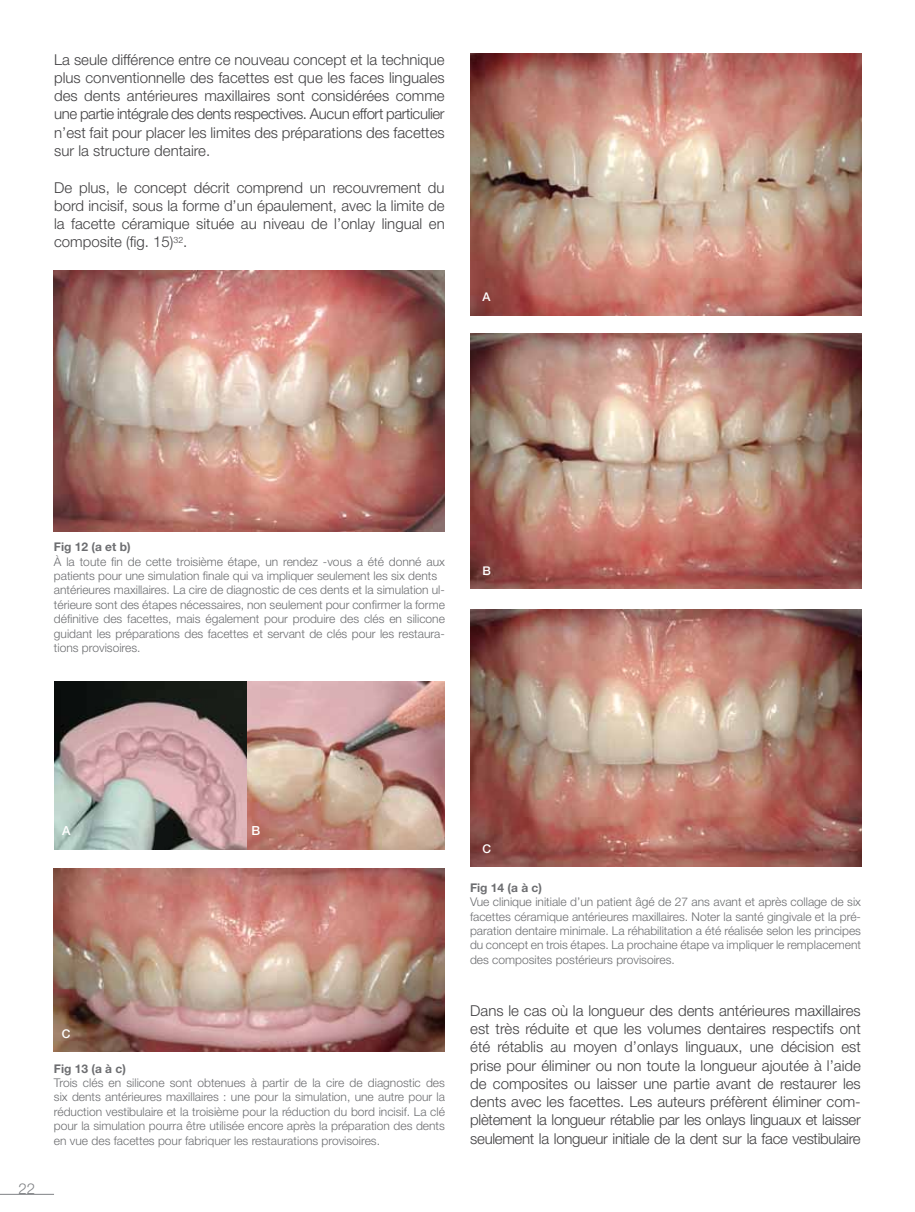
<style>
.page{position:relative;width:915px;height:1212px;background:#fff}
.page>*{position:absolute;margin:0;border:0;box-sizing:border-box;transform-origin:0 0}
.t1{font:300 15px/18.3px "Helvetica Neue LT Std";color:#414042;text-align:justify}
.t2{font:300 15px "Helvetica Neue LT Std";color:#808285}
.t3{font:500 12.45px "Helvetica Neue LT Std";color:#fff}
.t4{font:300 12px/14.4px "Helvetica Neue LT Std";color:#6d6e71;text-align:justify}
.t5{font:700 12px "Helvetica Neue LT Std";color:#6d6e71}
.t6{font:500 12px "Helvetica Neue LT Std";color:#fff}
</style>
<div class="page">
<hr style="left:0;top:1194px;width:54px;height:1px;background:#808285">
<img style="left:54px;top:270px;width:391px;height:261px">
<img style="left:54px;top:682px;width:390px;height:167px">
<img style="left:54px;top:869px;width:391px;height:183px">
<img style="left:470px;top:54px;width:390px;height:261px">
<img style="left:470px;top:334px;width:390px;height:255px">
<img style="left:470px;top:610px;width:390px;height:256px">
<p class="t1" style="left:54px;top:50px;width:392px">La seule différence entre ce nouveau concept et la technique plus conventionnelle des facettes est que les faces linguales des dents antérieures maxillaires sont considérées comme une partie intégrale des dents respectives. Aucun effort particulier n’est fait pour placer les limites des préparations des facettes sur la structure dentaire.</p>
<p class="t1" style="left:54px;top:178px;width:392px">De plus, le concept décrit comprend un recouvrement du bord incisif, sous la forme d’un épaulement, avec la limite de la facette céramique située au niveau de l’onlay lingual en composite (fig. 15)<sup>32</sup>.</p>
<p class="t6" style="left:482px;top:290px;width:10px">A</p>
<p class="t5" style="left:54px;top:539px;width:78px">Fig 12 (a et b)</p>
<p class="t4" style="left:54px;top:554px;width:392px;text-align:left">À la toute fin de cette troisième étape, un rendez -vous a été donné aux patients pour une simulation finale qui va impliquer seulement les six dents antérieures maxillaires. La cire de diagnostic de ces dents et la simulation ul&shy;térieure sont des étapes nécessaires, non seulement pour confirmer la forme définitive des facettes, mais également pour produire des clés en silicone guidant les préparations des facettes et servant de clés pour les restaura&shy;tions provisoires.</p>
<p class="t6" style="left:482px;top:563px;width:10px">B</p>
<p class="t3" style="left:62px;top:823px;width:10px">A</p>
<p class="t3" style="left:251px;top:823px;width:10px">B</p>
<p class="t2" style="left:19px;top:1179px;width:18px">22</p>
<p class="t6" style="left:62px;top:1026px;width:10px">C</p>
<p class="t5" style="left:54px;top:1061px;width:73px">Fig 13 (a à c)</p>
<p class="t4" style="left:54px;top:1075px;width:392px">Trois clés en silicone sont obtenues à partir de la cire de diagnostic des six dents antérieures maxillaires : une pour la simulation, une autre pour la réduction vestibulaire et la troisième pour la réduction du bord incisif. La clé pour la simulation pourra être utilisée encore après la préparation des dents en vue des facettes pour fabriquer les restaurations provisoires.</p>
<p class="t6" style="left:482px;top:842px;width:10px">C</p>
<p class="t5" style="left:470px;top:880px;width:73px">Fig 14 (a à c)</p>
<p class="t4" style="left:470px;top:894px;width:392px">Vue clinique initiale d’un patient âgé de 27 ans avant et après collage de six facettes céramique antérieures maxillaires. Noter la santé gingivale et la pré&shy;paration dentaire minimale. La réhabilitation a été réalisée selon les principes du concept en trois étapes. La prochaine étape va impliquer le remplacement des composites postérieurs provisoires.</p>
<p class="t1" style="left:470px;top:1001px;width:392px">Dans le cas où la longueur des dents antérieures maxillaires est très réduite et que les volumes dentaires respectifs ont été rétablis au moyen d’onlays linguaux, une décision est prise pour éliminer ou non toute la longueur ajoutée à l’aide de composites ou laisser une partie avant de restaurer les dents avec les facettes. Les auteurs préfèrent éliminer com&shy;plètement la longueur rétablie par les onlays linguaux et laisser seulement la longueur initiale de la dent sur la face vestibulaire</p>
</div>
